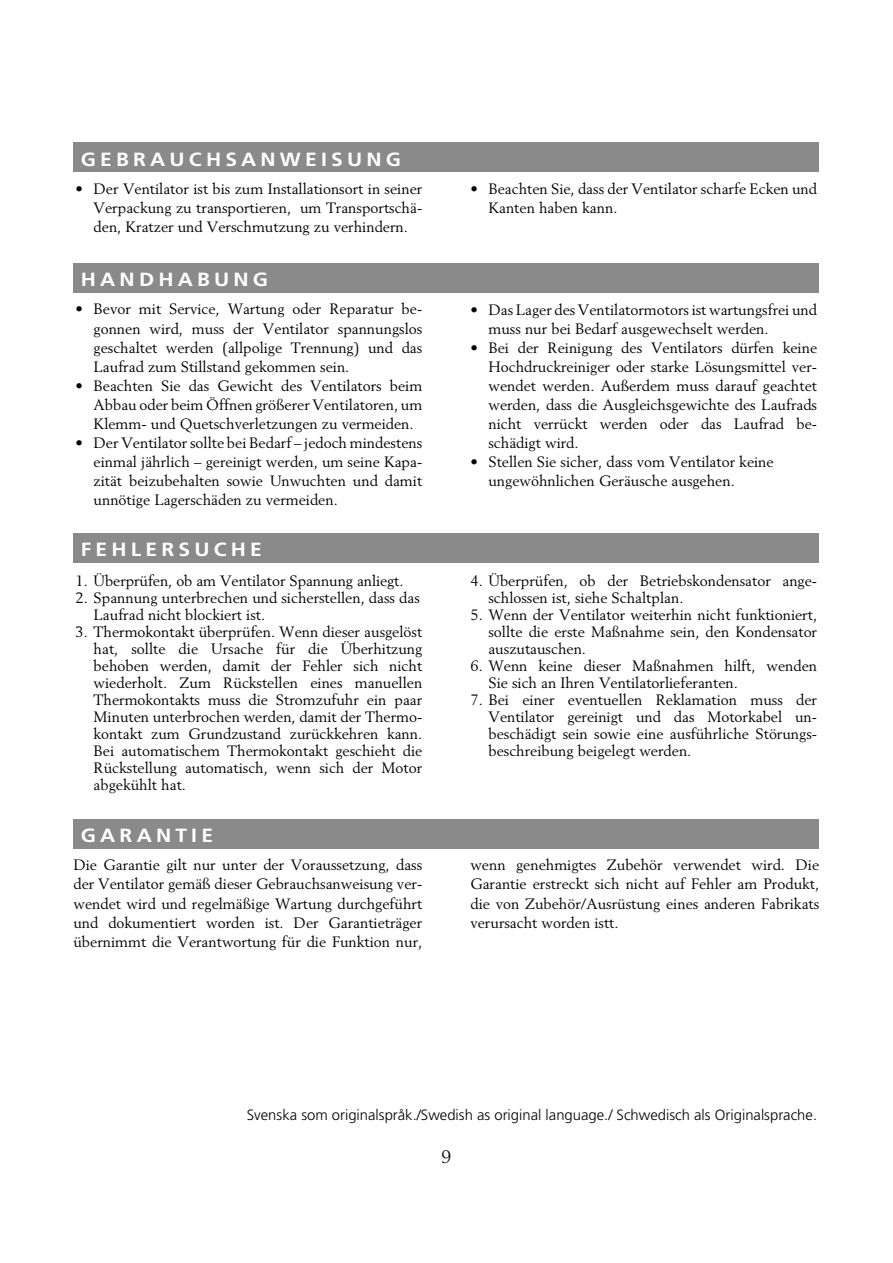
<style>
.page{position:relative;width:893px;height:1263px;background:#fff}
.page>*{position:absolute;margin:0;border:0;box-sizing:border-box;transform-origin:0 0}
.t1{font:700 19.05px "Frutiger LT Std";letter-spacing:.2em;color:#fff;scale:1.1 1}
.t2{font:18px "Berling LT Std";color:#000}
.t3{font:14.85px/19px "Berling LT Std";color:#000;text-align:justify}
.t4{font:300 14.85px "Frutiger LT Std";color:#000}
</style>
<div class="page">
<div style="left:73px;top:263px;width:746px;height:29px;background:#8a8a8a"></div>
<div style="left:73px;top:533px;width:746px;height:29px;background:#8a8a8a"></div>
<div style="left:73px;top:820px;width:746px;height:29px;background:#8a8a8a"></div>
<div style="left:73px;top:143px;width:746px;height:29px;background:#8a8a8a"></div>
<p class="t1" style="left:81px;top:148px;width:292px">GEBRAUCHSANWEISUNG</p>
<p class="t3" style="left:94px;top:180px;width:330px;text-indent:-18px">• Der Ventilator ist bis zum Installationsort in seiner Verpackung zu transportieren, um Transportschä&shy;den, Kratzer und Verschmutzung zu verhindern.</p>
<p class="t3" style="left:488px;top:180px;width:330px;text-indent:-18px">• Beachten Sie, dass der Ventilator scharfe Ecken und<br>Kanten haben kann.</p>
<p class="t1" style="left:81px;top:268px;width:172px">HANDHABUNG</p>
<p class="t3" style="left:94px;top:301px;width:330px;text-indent:-18px">• Bevor mit Service, Wartung oder Reparatur be&shy;gonnen wird, muss der Ventilator spannungslos geschaltet werden (allpolige Trennung) und das Laufrad zum Stillstand gekommen sein.</p>
<p class="t3" style="left:94px;top:377px;width:330px;text-indent:-18px">• Beachten Sie das Gewicht des Ventilators beim Abbau oder beim Öffnen größerer Ventilatoren, um Klemm- und Quetschverletzungen zu vermeiden.</p>
<p class="t3" style="left:94px;top:435px;width:330px;text-indent:-18px">• Der Ventilator sollte bei Bedarf – jedoch mindestens einmal jährlich – gereinigt werden, um seine Kapa&shy;zität beizubehalten sowie Unwuchten und damit unnötige Lagerschäden zu vermeiden.</p>
<p class="t1" style="left:81px;top:538px;width:166px">FEHLERSUCHE</p>
<p class="t3" style="left:76px;top:573px;width:329px">1. Überprüfen, ob am Ventilator Spannung anliegt.</p>
<p class="t3" style="left:94px;top:591px;width:328px;line-height:17px;text-indent:-18px">2. Spannung unterbrechen und sicherstellen, dass das<br>Laufrad nicht blockiert ist.</p>
<p class="t3" style="left:94px;top:625px;width:330px;line-height:17px;text-indent:-18px">3. Thermokontakt überprüfen. Wenn dieser ausgelöst hat, sollte die Ursache für die Überhitzung behoben werden, damit der Fehler sich nicht wiederholt. Zum Rückstellen eines manuellen Thermokontakts muss die Stromzufuhr ein paar Minuten unterbrochen werden, damit der Thermo&shy;kontakt zum Grundzustand zurückkehren kann.<br>Bei automatischem Thermokontakt geschieht die Rückstellung automatisch, wenn sich der Motor abgekühlt hat.</p>
<p class="t1" style="left:81px;top:825px;width:122px">GARANTIE</p>
<p class="t3" style="left:488px;top:301px;width:330px;text-indent:-18px">• Das Lager des Ventilatormotors ist wartungsfrei und muss nur bei Bedarf ausgewechselt werden.</p>
<p class="t3" style="left:488px;top:339px;width:330px;text-indent:-18px">• Bei der Reinigung des Ventilators dürfen keine Hochdruckreiniger oder starke Lösungsmittel ver&shy;wendet werden. Außerdem muss darauf geachtet werden, dass die Ausgleichsgewichte des Laufrads nicht verrückt werden oder das Laufrad be&shy;schädigt wird.</p>
<p class="t3" style="left:488px;top:454px;width:287px;text-indent:-18px">• Stellen Sie sicher, dass vom Ventilator keine ungewöhnlichen Geräusche ausgehen.</p>
<p class="t3" style="left:488px;top:574px;width:330px;line-height:17px;text-indent:-18px">4. Überprüfen, ob der Betriebskondensator ange&shy;schlossen ist, siehe Schaltplan.</p>
<p class="t3" style="left:488px;top:608px;width:330px;line-height:17px;text-indent:-18px">5. Wenn der Ventilator weiterhin nicht funktioniert, sollte die erste Maßnahme sein, den Kondensator auszutauschen.</p>
<p class="t3" style="left:488px;top:659px;width:330px;line-height:17px;text-indent:-18px">6. Wenn keine dieser Maßnahmen hilft, wenden<br>Sie sich an Ihren Ventilatorlieferanten.</p>
<p class="t3" style="left:488px;top:693px;width:330px;line-height:17px;text-indent:-18px">7. Bei einer eventuellen Reklamation muss der Ventilator gereinigt und das Motorkabel un&shy;beschädigt sein sowie eine ausführliche Störungs&shy;beschreibung beigelegt werden.</p>
<p class="t3" style="left:73px;top:857px;width:350px">Die Garantie gilt nur unter der Voraussetzung, dass der Ventilator gemäß dieser Gebrauchsanweisung ver&shy;wendet wird und regelmäßige Wartung durchgeführt und dokumentiert worden ist. Der Garantieträger übernimmt die Verantwortung für die Funktion nur,</p>
<p class="t3" style="left:470px;top:857px;width:350px">wenn genehmigtes Zubehör verwendet wird. Die Garantie erstreckt sich nicht auf Fehler am Produkt, die von Zubehör/Ausrüstung eines anderen Fabrikats verursacht worden istt.</p>
<p class="t4" style="left:247px;top:1108px;width:572px">Svenska som originalspråk./Swedish as original language./ Schwedisch als Originalsprache.</p>
<p class="t2" style="left:441px;top:1149px;width:12px">9</p>
</div>
